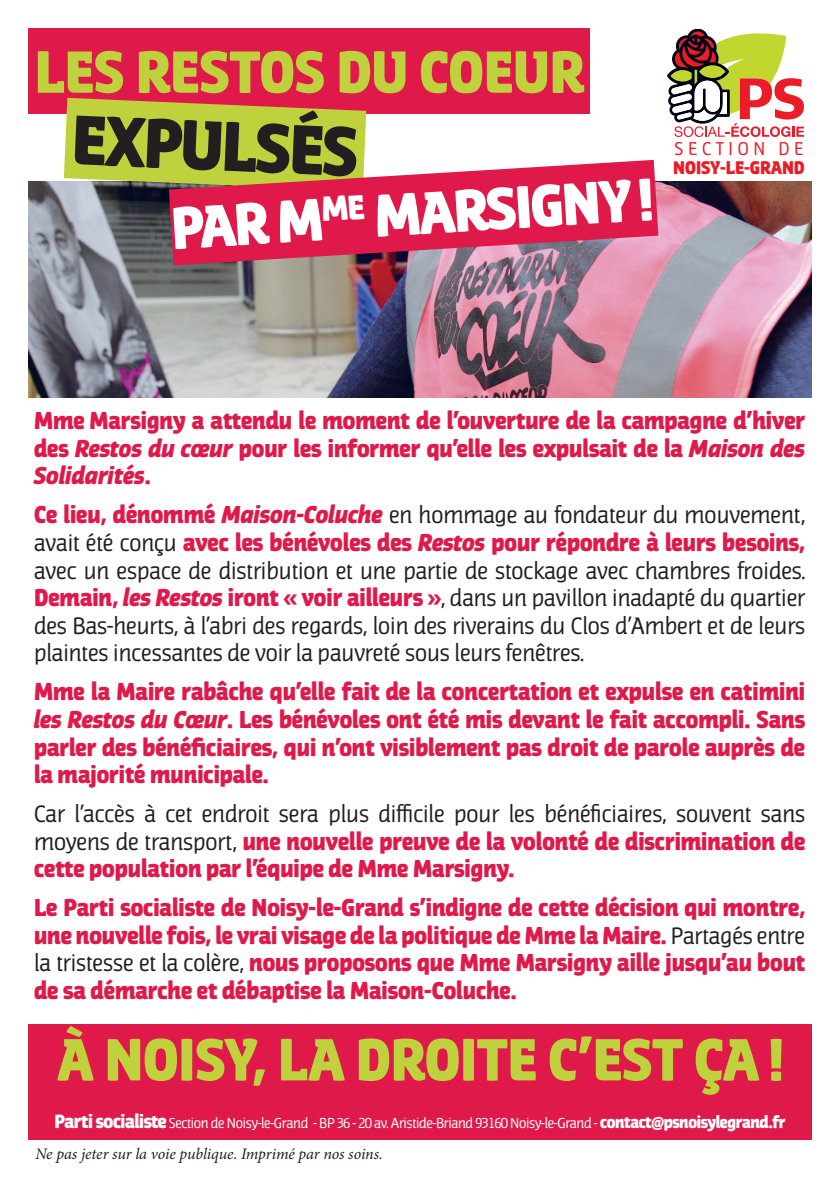
<style>
.page{position:relative;width:840px;height:1191px;background:#fff}
.page>*{position:absolute;margin:0;border:0;box-sizing:border-box;transform-origin:0 0}
.t1{font:900 66px "Jaures";color:#231f20}
.t2{font:900 56px "Jaures";color:#bfd13d}
.t3{font:900 56px "Jaures";color:#fff}
.t4{font:900 23px/27.6px "Jaures";color:#df1a4a;text-align:justify}
.t5{font:23px/27.6px "Jaures";color:#231f20;text-align:justify}
.t6{font:18px "Jaures";letter-spacing:.26em;color:#ec1b28}
.t7{font:900 17.2px "Jaures";color:#ec1b28}
.t8{font:italic 16px "Minion Pro";letter-spacing:-.01em;color:#231f20}
.t9{font:14px "Jaures";letter-spacing:-.02em;color:#fff}
.s1{font-style:italic}
.s2{font-weight:900;color:#df1a4a}
.s3{font-weight:900;font-style:italic;color:#df1a4a}
.s4{font-weight:400;color:#231f20}
.s5{font-weight:900;font-size:18px}
.s6{font-weight:900;font-size:16px}
</style>
<div class="page">
<img style="left:28px;top:181px;width:783px;height:216px">
<div style="left:28px;top:1097px;width:783px;height:43px;background:#df1a4a"></div>
<svg style="left:667px;top:29px;width:136px;height:108px"></svg>
<div style="left:28px;top:28px;width:562px;height:85px;background:#df1a4a"></div>
<div style="left:28px;top:1024px;width:783px;height:76px;background:#df1a4a"></div>
<svg style="left:64px;top:98px;width:302px;height:93px;background:#bebc42"></svg>
<svg style="left:169px;top:160px;width:489px;height:105px;background:#d5445d"></svg>
<h2 class="t2" style="left:35px;top:38px;width:550px">LES RESTOS DU COEUR</h2>
<h1 class="t1" style="left:73px;top:100px;width:288px;rotate:2deg">EXPULSÉS</h1>
<h2 class="t3" style="left:169px;top:197px;width:482px;rotate:-4deg">PAR M<sup>ME</sup> MARSIGNY !</h2>
<p class="t6" style="left:674px;top:139px;width:130px">SECTION DE</p>
<p class="t7" style="left:673px;top:157px;width:133px">NOISY-LE-GRAND</p>
<p class="t4" style="left:34px;top:407px;width:772px">Mme Marsigny a attendu le moment de l’ouverture de la campagne d’hiver des <span class="s1">Restos du cœur</span> pour les informer qu’elle les expulsait de la <span class="s1">Maison des Solidarités</span>.</p>
<p class="t5" style="left:34px;top:502px;width:772px"><span class="s2">Ce lieu, dénommé</span> <span class="s3">Maison-Coluche</span> en hommage au fondateur du mouvement, avait été conçu <span class="s2">avec les bénévoles des</span> <span class="s3">Restos</span> <span class="s2">pour répondre à leurs besoins, </span>avec un espace de distribution et une partie de stockage avec chambres froides.<br><span class="s2">Demain,</span> <span class="s3">les Restos</span> <span class="s2">iront « voir ailleurs »</span>, dans un pavillon inadapté du quartier des Bas-heurts, à l’abri des regards, loin des riverains du Clos d’Ambert et de leurs plaintes incessantes de voir la pauvreté sous leurs fenêtres.</p>
<p class="t4" style="left:34px;top:678px;width:772px">Mme la Maire rabâche qu’elle fait de la concertation et expulse en catimini <span class="s1">les Restos du Cœur</span>. Les bénévoles ont été mis devant le fait accompli. Sans parler des bénéficiaires, qui n’ont visiblement pas droit de parole auprès de la majorité municipale.</p>
<p class="t5" style="left:34px;top:800px;width:772px">Car l’accès à cet endroit sera plus difficile pour les bénéficiaires, souvent sans moyens de transport, <span class="s2">une nouvelle preuve de la volonté de discrimination de cette population par l’équipe de Mme Marsigny.</span></p>
<p class="t4" style="left:34px;top:894px;width:772px">Le Parti socialiste de Noisy-le-Grand s’indigne de cette décision qui montre, une nouvelle fois, le vrai visage de la politique de Mme la Maire. <span class="s4">Partagés entre la tristesse et la colère,</span> nous proposons que Mme Marsigny aille jusqu’au bout de sa démarche et débaptise la Maison-Coluche.</p>
<h2 class="t2" style="left:58px;top:1025px;width:725px">À NOISY, LA DROITE C’EST ÇA !</h2>
<p class="t9" style="left:54px;top:1115px;width:732px"><span class="s5">Parti socialiste</span> Section de Noisy-le-Grand - BP 36 - 20 av. Aristide-Briand 93160 Noisy-le-Grand - <span class="s6">contact@psnoisylegrand.fr</span></p>
<p class="t8" style="left:35px;top:1142px;width:349px">Ne pas jeter sur la voie publique. Imprimé par nos soins.</p>
</div>
